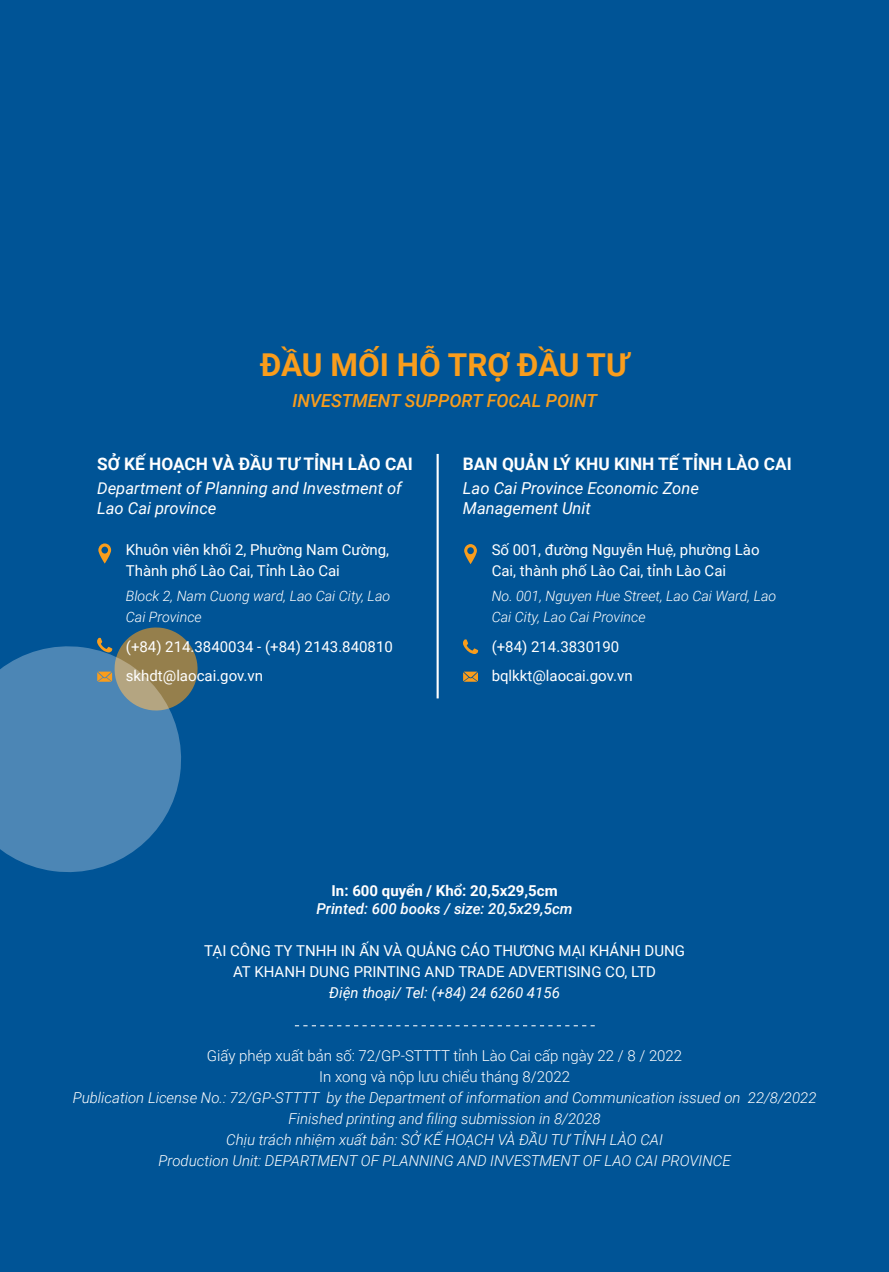
<style>
.page{position:relative;width:889px;height:1272px;background:#fff}
.page>*{position:absolute;margin:0;border:0;box-sizing:border-box;transform-origin:0 0}
.t1{font:700 31.5px "Roboto";color:#f99d1c}
.t2{font:italic 500 18px "Roboto";color:#f99d1c}
.t3{font:700 17.25px "Roboto";color:#fff}
.t4{font:italic 16.5px/19.8px "Roboto";color:#fff}
.t5{font:15px/21px "Roboto";color:#fff}
.t6{font:italic 300 15px/21px "Roboto";color:#fff;text-align:center}
.t7{font:300 15px/21px "Roboto";color:#fff;text-align:center}
.t8{font:italic 500 15px "Roboto";color:#fff}
.t9{font:italic 15px "Roboto";color:#fff}
.t10{font:700 15px "Roboto";color:#fff}
.t11{font:italic 300 14.25px/21px "Roboto";color:#fff}
</style>
<div class="page">
<div style="left:0;top:0;width:889px;height:1271px;background:#005496"></div>
<svg style="left:463px;top:671px;width:15px;height:10px"></svg>
<svg style="left:463px;top:639px;width:15px;height:15px"></svg>
<svg style="left:464px;top:544px;width:13px;height:20px"></svg>
<svg style="left:0;top:627px;width:198px;height:245px"></svg>
<svg style="left:98px;top:543px;width:13px;height:20px"></svg>
<hr style="left:436px;top:454px;width:3px;height:244px;background:#fff">
<svg style="left:295px;top:1025px;width:300px;height:1px"></svg>
<h1 class="t1" style="left:260px;top:342px;width:370px">ĐẦU MỐI HỖ TRỢ ĐẦU TƯ</h1>
<p class="t2" style="left:292px;top:387px;width:306px">INVESTMENT SUPPORT FOCAL POINT</p>
<p class="t3" style="left:97px;top:452px;width:317px">SỞ KẾ HOẠCH VÀ ĐẦU TƯ TỈNH LÀO CAI</p>
<p class="t4" style="left:97px;top:478px;width:306px">Department of Planning and Investment of<br>Lao Cai province</p>
<p class="t5" style="left:126px;top:538px;width:265px">Khuôn viên khối 2, Phường Nam Cường,<br>Thành phố Lào Cai, Tỉnh Lào Cai</p>
<p class="t11" style="left:126px;top:585px;width:266px">Block 2, Nam Cuong ward, Lao Cai City, Lao<br>Cai Province</p>
<p class="t5" style="left:126px;top:631px;width:268px;line-height:29.5px">(+84) 214.3840034 - (+84) 2143.840810 skhdt@laocai.gov.vn</p>
<p class="t3" style="left:463px;top:452px;width:330px">BAN QUẢN LÝ KHU KINH TẾ TỈNH LÀO CAI</p>
<p class="t4" style="left:463px;top:478px;width:237px">Lao Cai Province Economic Zone<br>Management Unit</p>
<p class="t5" style="left:491px;top:538px;width:269px">Số 001, đường Nguyễn Huệ, phường Lào<br>Cai, thành phố Lào Cai, tỉnh Lào Cai</p>
<p class="t11" style="left:491px;top:585px;width:286px">No. 001, Nguyen Hue Street, Lao Cai Ward, Lao<br>Cai City, Lao Cai Province</p>
<p class="t5" style="left:491px;top:631px;width:142px;line-height:29.5px">(+84) 214.3830190 bqlkkt@laocai.gov.vn</p>
<p class="t10" style="left:331px;top:879px;width:227px">In: 600 quyển / Khổ: 20,5x29,5cm</p>
<p class="t8" style="left:316px;top:897px;width:257px">Printed: 600 books / size: 20,5x29,5cm</p>
<p class="t5" style="left:204px;top:939px;width:482px;text-align:center">TẠI CÔNG TY TNHH IN ẤN VÀ QUẢNG CÁO THƯƠNG MẠI KHÁNH DUNG<br>AT KHANH DUNG PRINTING AND TRADE ADVERTISING CO, LTD</p>
<p class="t9" style="left:329px;top:981px;width:232px">Điện thoại/ Tel: (+84) 24 6260 4156</p>
<p class="t7" style="left:207px;top:1044px;width:477px">Giấy phép xuất bản số: 72/GP-STTTT tỉnh Lào Cai cấp ngày 22 / 8 / 2022<br>In xong và nộp lưu chiểu tháng 8/2022</p>
<p class="t6" style="left:73px;top:1086px;width:745px">Publication License No.: 72/GP-STTTT by the Department of information and Communication issued on 22/8/2022<br>Finished printing and filing submission in 8/2028<br>Chịu trách nhiệm xuất bản: SỞ KẾ HOẠCH VÀ ĐẦU TƯ TỈNH LÀO CAI<br>Production Unit: DEPARTMENT OF PLANNING AND INVESTMENT OF LAO CAI PROVINCE</p>
</div>
